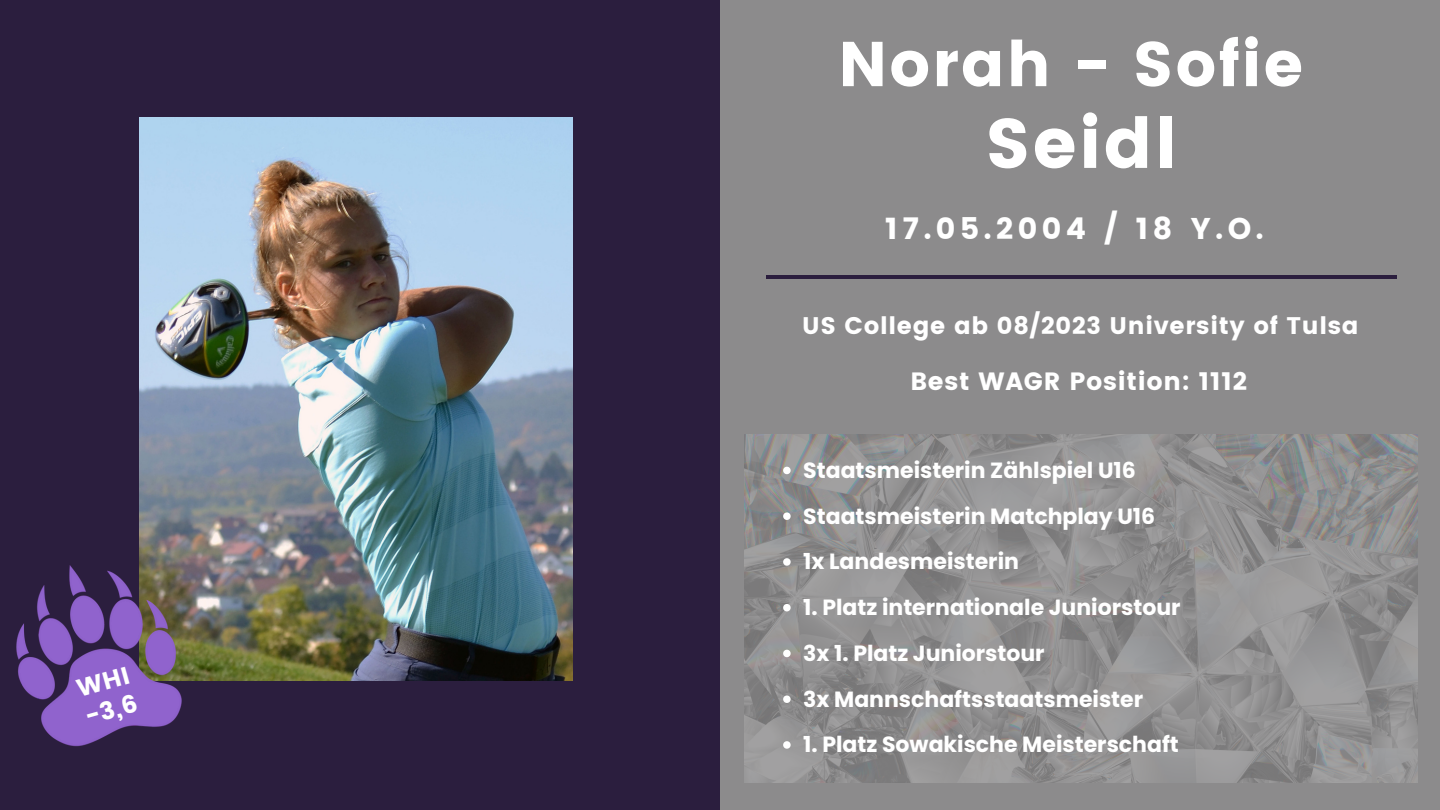
<style>
.page{position:relative;width:1440px;height:810px;background:#2b1e3e}
.page>*{position:absolute;margin:0;border:0;box-sizing:border-box;transform-origin:0 0}
.t1{font:70px "Poppins";letter-spacing:.03em;color:#fff}
.t2{font:63px "Poppins";letter-spacing:.03em;color:#fff}
.t3{font:30px "Poppins";letter-spacing:.15em;color:#fff}
.t4{font:25px "Poppins";letter-spacing:.03em;color:#fff}
.t5{font:24.6px/29.5px "Poppins";color:#fff}
.t6{font:24px "Poppins";letter-spacing:.03em;color:#fff}
.t7{font:700 22px/45.8px "Poppins";color:#fff}
</style>
<div class="page">
<img style="left:139px;top:118px;width:434px;height:562px">
<div style="left:720px;top:0;width:720px;height:810px;background:#8c8b8c"></div>
<hr style="left:766px;top:275px;width:631px;height:4px;background:#2b1e3e">
<img style="left:745px;top:434px;width:672px;height:348px">
<svg style="left:783px;top:467px;width:8px;height:7px"></svg>
<svg style="left:783px;top:512px;width:8px;height:8px"></svg>
<svg style="left:783px;top:558px;width:8px;height:8px"></svg>
<svg style="left:783px;top:604px;width:8px;height:7px"></svg>
<svg style="left:783px;top:650px;width:8px;height:7px"></svg>
<svg style="left:783px;top:695px;width:8px;height:8px"></svg>
<svg style="left:783px;top:741px;width:8px;height:8px"></svg>
<img style="left:16px;top:550px;width:230px;height:197px">
<p class="t5" style="left:73px;top:675px;width:55px;rotate:-16deg">WHI -3,6</p>
<h2 class="t2" style="left:838px;top:28px;width:467px">Norah - Sofie</h2>
<h1 class="t1" style="left:985px;top:103px;width:193px">Seidl</h1>
<h3 class="t3" style="left:885px;top:212px;width:380px">17.05.2004 / 18 Y.O.</h3>
<p class="t6" style="left:802px;top:312px;width:558px">US College ab 08/2023 University of Tulsa</p>
<p class="t4" style="left:910px;top:367px;width:338px">Best WAGR Position: 1112</p>
<p class="t7" style="left:803px;top:447px;width:353px">Staatsmeisterin Zählspiel U16<br>Staatsmeisterin Matchplay U16<br>1x Landesmeisterin</p>
<p class="t7" style="left:803px;top:585px;width:379px">1. Platz internationale Juniorstour<br>3x 1. Platz Juniorstour<br>3x Mannschaftsstaatsmeister</p>
<p class="t7" style="left:803px;top:722px;width:377px">1. Platz Sowakische Meisterschaft</p>
</div>
